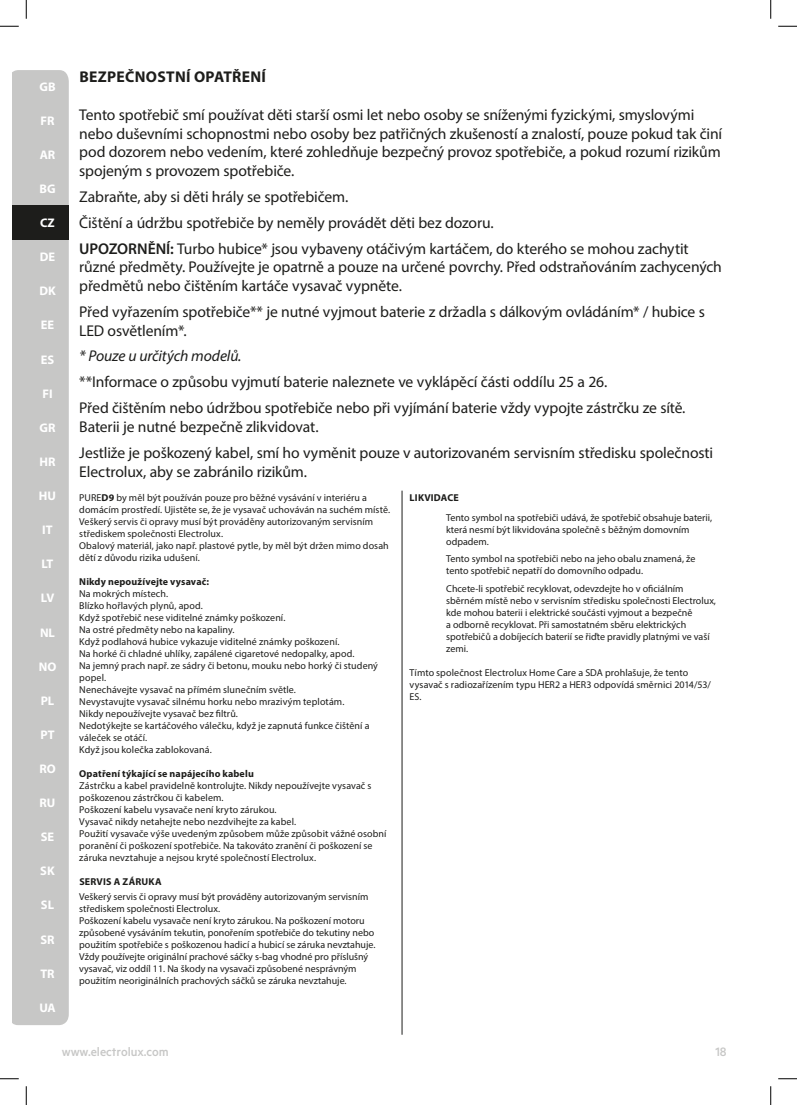
<style>
.page{position:relative;width:797px;height:1105px;background:#fff}
.page>*{position:absolute;margin:0;border:0;box-sizing:border-box;transform-origin:0 0}
.t1{font:15.62px/18.8px "Myriad Pro";letter-spacing:-.01em;color:#1d1d1b}
.t2{font:italic 15.62px "Myriad Pro";letter-spacing:-.01em;color:#1d1d1b}
.t3{font:700 15.62px "Myriad Pro";letter-spacing:.02em;color:#1d1d1b}
.t4{font:500 13.75px "Metric";color:#c7c7c6}
.t5{font:700 12.5px "Myriad Pro";color:#fff}
.t6{font:10px/12px "Myriad Pro";letter-spacing:.005em;color:#1d1d1b}
.t7{font:700 10px "Myriad Pro";letter-spacing:.015em;color:#1d1d1b}
.s1{font-weight:600}
.s2{font-weight:700}
</style>
<div class="page">
<hr style="left:402px;top:491px;width:1px;height:544px;background:#1d1d1b">
<div style="left:12px;top:70px;width:57px;height:955px;background:#c7c7c6"></div>
<div style="left:12px;top:205px;width:57px;height:34px;background:#1d1d1b"></div>
<svg style="left:0;top:25px;width:19px;height:2px"></svg>
<svg style="left:778px;top:25px;width:19px;height:2px"></svg>
<svg style="left:0;top:1078px;width:19px;height:1px"></svg>
<svg style="left:778px;top:1078px;width:19px;height:1px"></svg>
<svg style="left:25px;top:0;width:2px;height:19px"></svg>
<svg style="left:25px;top:1086px;width:2px;height:19px"></svg>
<svg style="left:770px;top:0;width:1px;height:19px"></svg>
<svg style="left:770px;top:1086px;width:1px;height:19px"></svg>
<p class="t5" style="left:39px;top:78px;width:18px">GB</p>
<p class="t5" style="left:41px;top:112px;width:16px">FR</p>
<p class="t5" style="left:40px;top:146px;width:17px">AR</p>
<p class="t5" style="left:39px;top:181px;width:18px">BG</p>
<p class="t5" style="left:40px;top:215px;width:16px">CZ</p>
<p class="t5" style="left:40px;top:249px;width:17px">DE</p>
<p class="t5" style="left:39px;top:283px;width:18px">DK</p>
<p class="t5" style="left:41px;top:317px;width:15px">EE</p>
<p class="t5" style="left:41px;top:351px;width:15px">ES</p>
<p class="t5" style="left:42px;top:385px;width:12px">FI</p>
<p class="t5" style="left:40px;top:419px;width:17px">GR</p>
<p class="t5" style="left:39px;top:453px;width:18px">HR</p>
<p class="t5" style="left:39px;top:488px;width:19px">HU</p>
<p class="t5" style="left:42px;top:522px;width:12px">IT</p>
<p class="t5" style="left:42px;top:556px;width:13px">LT</p>
<p class="t5" style="left:41px;top:590px;width:15px">LV</p>
<p class="t5" style="left:40px;top:624px;width:17px">NL</p>
<p class="t5" style="left:39px;top:658px;width:19px">NO</p>
<p class="t5" style="left:41px;top:692px;width:15px">PL</p>
<p class="t5" style="left:40px;top:726px;width:16px">PT</p>
<p class="t5" style="left:39px;top:761px;width:18px">RO</p>
<p class="t5" style="left:40px;top:795px;width:17px">RU</p>
<p class="t5" style="left:41px;top:829px;width:15px">SE</p>
<p class="t5" style="left:40px;top:863px;width:16px">SK</p>
<p class="t5" style="left:41px;top:897px;width:15px">SL</p>
<p class="t5" style="left:40px;top:931px;width:16px">SR</p>
<p class="t5" style="left:40px;top:965px;width:16px">TR</p>
<p class="t5" style="left:39px;top:999px;width:18px">UA</p>
<h1 class="t3" style="left:79px;top:67px;width:188px">BEZPEČNOSTNÍ OPATŘENÍ</h1>
<p class="t1" style="left:79px;top:105px;width:644px">Tento spotřebič smí používat děti starší osmi let nebo osoby se sníženými fyzickými, smyslovými nebo duševními schopnostmi nebo osoby bez patřičných zkušeností a znalostí, pouze pokud tak činí pod dozorem nebo vedením, které zohledňuje bezpečný provoz spotřebiče, a pokud rozumí rizikům spojeným s provozem spotřebiče.</p>
<h1 class="t1" style="left:79px;top:183px;width:611px;line-height:25.9px">Zabraňte, aby si děti hrály se spotřebičem.<br>Čištění a údržbu spotřebiče by neměly provádět děti bez dozoru.<br><span class="s1">UPOZORNĚNÍ:</span> Turbo hubice* jsou vybaveny otáčivým kartáčem, do kterého se mohou zachytit</h1>
<h1 class="t1" style="left:79px;top:257px;width:644px">různé předměty. Používejte je opatrně a pouze na určené povrchy. Před odstraňováním zachycených předmětů nebo čištěním kartáče vysavač vypněte.</h1>
<h1 class="t1" style="left:79px;top:302px;width:627px">Před vyřazením spotřebiče** je nutné vyjmout baterie z držadla s dálkovým ovládáním* / hubice s<br>LED osvětlením*.</h1>
<h1 class="t2" style="left:79px;top:347px;width:164px">* Pouze u určitých modelů.</h1>
<h1 class="t1" style="left:79px;top:369px;width:607px;line-height:25.9px">**Informace o způsobu vyjmutí baterie naleznete ve vyklápěcí části oddílu 25 a 26.<br>Před čištěním nebo údržbou spotřebiče nebo při vyjímání baterie vždy vypojte zástrčku ze sítě.</h1>
<h1 class="t1" style="left:79px;top:413px;width:635px;line-height:25.9px">Baterii je nutné bezpečně zlikvidovat.<br>Jestliže je poškozený kabel, smí ho vyměnit pouze v autorizovaném servisním středisku společnosti</h1>
<h1 class="t1" style="left:79px;top:462px;width:229px">Electrolux, aby se zabránilo rizikům.</h1>
<p class="t6" style="left:79px;top:491px;width:312px">PURE<span class="s2">D9</span> by měl být používán pouze pro běžné vysávání v interiéru a domácím prostředí. Ujistěte se, že je vysavač uchováván na suchém místě.<br>Veškerý servis či opravy musí být prováděny autorizovaným servisním střediskem společnosti Electrolux.<br>Obalový materiál, jako např. plastové pytle, by měl být držen mimo dosah dětí z důvodu rizika udušení.</p>
<p class="t7" style="left:79px;top:575px;width:131px">Nikdy nepoužívejte vysavač:</p>
<p class="t6" style="left:79px;top:587px;width:300px">Na mokrých místech.<br>Blízko hořlavých plynů, apod.<br>Když spotřebič nese viditelné známky poškození.<br>Na ostré předměty nebo na kapaliny.<br>Když podlahová hubice vykazuje viditelné známky poškození.<br>Na horké či chladné uhlíky, zapálené cigaretové nedopalky, apod.<br>Na jemný prach např. ze sádry či betonu, mouku nebo horký či studený popel.<br>Nenechávejte vysavač na přímém slunečním světle.<br>Nevystavujte vysavač silnému horku nebo mrazivým teplotám.<br>Nikdy nepoužívejte vysavač bez filtrů.<br>Nedotýkejte se kartáčového válečku, když je zapnutá funkce čištění a váleček se otáčí.<br>Když jsou kolečka zablokovaná.</p>
<p class="t7" style="left:79px;top:767px;width:176px">Opatření týkající se napájecího kabelu</p>
<p class="t6" style="left:79px;top:779px;width:309px">Zástrčku a kabel pravidelně kontrolujte. Nikdy nepoužívejte vysavač s poškozenou zástrčkou či kabelem.<br>Poškození kabelu vysavače není kryto zárukou.<br>Vysavač nikdy netahejte nebo nezdvihejte za kabel.<br>Použití vysavače výše uvedeným způsobem může způsobit vážné osobní poranění či poškození spotřebiče. Na takováto zranění či poškození se záruka nevztahuje a nejsou kryté společností Electrolux.</p>
<p class="t7" style="left:79px;top:875px;width:84px">SERVIS A ZÁRUKA</p>
<p class="t6" style="left:79px;top:890px;width:298px">Veškerý servis či opravy musí být prováděny autorizovaným servisním střediskem společnosti Electrolux.<br>Poškození kabelu vysavače není kryto zárukou. Na poškození motoru způsobené vysáváním tekutin, ponořením spotřebiče do tekutiny nebo použitím spotřebiče s poškozenou hadicí a hubicí se záruka nevztahuje.<br>Vždy používejte originální prachové sáčky s-bag vhodné pro příslušný vysavač, viz oddíl 11. Na škody na vysavači způsobené nesprávným použitím neoriginálních prachových sáčků se záruka nevztahuje.</p>
<p class="t7" style="left:409px;top:491px;width:51px">LIKVIDACE</p>
<p class="t6" style="left:446px;top:511px;width:268px">Tento symbol na spotřebiči udává, že spotřebič obsahuje baterii, která nesmí být likvidována společně s běžným domovním odpadem.</p>
<p class="t6" style="left:446px;top:553px;width:251px">Tento symbol na spotřebiči nebo na jeho obalu znamená, že tento spotřebič nepatří do domovního odpadu.</p>
<p class="t6" style="left:446px;top:582px;width:271px">Chcete-li spotřebič recyklovat, odevzdejte ho v oficiálním sběrném místě nebo v servisním středisku společnosti Electrolux, kde mohou baterii i elektrické součásti vyjmout a bezpečně<br>a odborně recyklovat. Při samostatném sběru elektrických spotřebičů a dobíjecích baterií se řiďte pravidly platnými ve vaší zemi.</p>
<p class="t6" style="left:409px;top:666px;width:303px">Tímto společnost Electrolux Home Care a SDA prohlašuje, že tento vysavač s radiozařízením typu HER2 a HER3 odpovídá směrnici 2014/53/<br>ES.</p>
<h2 class="t4" style="left:62px;top:1044px;width:108px">www.electrolux.com</h2>
<h2 class="t4" style="left:715px;top:1044px;width:13px">18</h2>
</div>
